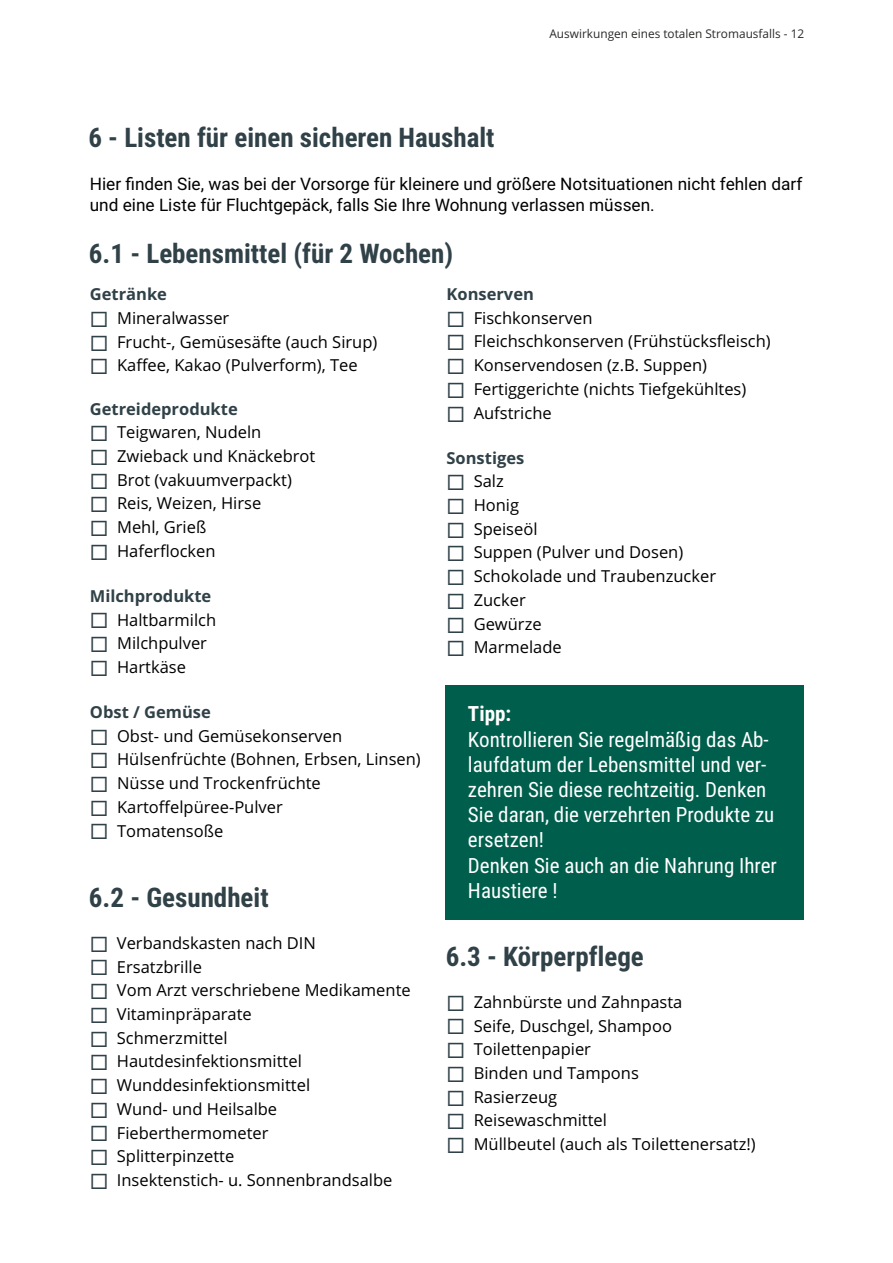
<style>
.page{position:relative;width:893px;height:1263px;background:#fff}
.page>*{position:absolute;margin:0;border:0;box-sizing:border-box;transform-origin:0 0}
.t1{font:700 27px "Roboto Condensed";color:#304148}
.t2{font:21px/25.2px "Roboto Condensed";color:#fff}
.t3{font:700 21px "Roboto Condensed";color:#fff}
.t4{font:17.25px/20.7px "Roboto";color:#000}
.t5{font:16.5px "Open Sans";color:#000}
.t6{font:700 16.5px "Open Sans";color:#304148}
.t7{font:12px "Open Sans";color:#2b2a29}
.s1{color:#304148}
</style>
<div class="page">
<div style="left:445px;top:685px;width:359px;height:235px;background:#005f4c"></div>
<h1 class="t1" style="left:88px;top:127px;width:408px">6 - Listen für einen sicheren Haushalt</h1>
<p class="t7" style="left:549px;top:28px;width:256px">Auswirkungen eines totalen Stromausfalls - 12</p>
<p class="t4" style="left:90px;top:175px;width:714px">Hier finden Sie, was bei der Vorsorge für kleinere und größere Notsituationen nicht fehlen darf und eine Liste für Fluchtgepäck, falls Sie Ihre Wohnung verlassen müssen.</p>
<h1 class="t1" style="left:89px;top:242px;width:366px">6.1 - Lebensmittel (für 2 Wochen)</h1>
<p class="t6" style="left:90px;top:288px;width:79px">Getränke</p>
<p class="t5" style="left:90px;top:311px;width:141px"><span class="s1">◻</span> Mineralwasser</p>
<p class="t5" style="left:90px;top:335px;width:289px"><span class="s1">◻</span> Frucht-, Gemüsesäfte (auch Sirup)</p>
<p class="t5" style="left:90px;top:359px;width:269px"><span class="s1">◻</span> Kaffee, Kakao (Pulverform), Tee</p>
<p class="t6" style="left:90px;top:402px;width:149px">Getreideprodukte</p>
<p class="t5" style="left:90px;top:426px;width:173px"><span class="s1">◻</span> Teigwaren, Nudeln</p>
<p class="t5" style="left:90px;top:449px;width:227px"><span class="s1">◻</span> Zwieback und Knäckebrot</p>
<p class="t5" style="left:90px;top:473px;width:204px"><span class="s1">◻</span> Brot (vakuumverpackt)</p>
<p class="t5" style="left:90px;top:497px;width:173px"><span class="s1">◻</span> Reis, Weizen, Hirse</p>
<p class="t5" style="left:90px;top:520px;width:118px"><span class="s1">◻</span> Mehl, Grieß</p>
<p class="t5" style="left:90px;top:544px;width:127px"><span class="s1">◻</span> Haferflocken</p>
<p class="t6" style="left:90px;top:589px;width:123px">Milchprodukte</p>
<p class="t5" style="left:90px;top:613px;width:128px"><span class="s1">◻</span> Haltbarmilch</p>
<p class="t5" style="left:90px;top:637px;width:119px"><span class="s1">◻</span> Milchpulver</p>
<p class="t5" style="left:90px;top:660px;width:98px"><span class="s1">◻</span> Hartkäse</p>
<p class="t6" style="left:90px;top:705px;width:123px">Obst / Gemüse</p>
<p class="t5" style="left:90px;top:729px;width:254px"><span class="s1">◻</span> Obst- und Gemüsekonserven</p>
<p class="t5" style="left:90px;top:753px;width:332px"><span class="s1">◻</span> Hülsenfrüchte (Bohnen, Erbsen, Linsen)</p>
<p class="t5" style="left:90px;top:776px;width:232px"><span class="s1">◻</span> Nüsse und Trockenfrüchte</p>
<p class="t5" style="left:90px;top:800px;width:194px"><span class="s1">◻</span> Kartoffelpüree-Pulver</p>
<p class="t5" style="left:90px;top:824px;width:135px"><span class="s1">◻</span> Tomatensoße</p>
<h1 class="t1" style="left:89px;top:887px;width:181px">6.2 - Gesundheit</h1>
<p class="t5" style="left:90px;top:936px;width:228px"><span class="s1">◻</span> Verbandskasten nach DIN</p>
<p class="t5" style="left:90px;top:960px;width:114px"><span class="s1">◻</span> Ersatzbrille</p>
<p class="t5" style="left:90px;top:983px;width:323px"><span class="s1">◻</span> Vom Arzt verschriebene Medikamente</p>
<p class="t5" style="left:90px;top:1007px;width:164px"><span class="s1">◻</span> Vitaminpräparate</p>
<p class="t5" style="left:90px;top:1031px;width:139px"><span class="s1">◻</span> Schmerzmittel</p>
<p class="t5" style="left:90px;top:1055px;width:214px"><span class="s1">◻</span> Hautdesinfektionsmittel</p>
<p class="t5" style="left:90px;top:1078px;width:222px"><span class="s1">◻</span> Wunddesinfektionsmittel</p>
<p class="t5" style="left:90px;top:1102px;width:189px"><span class="s1">◻</span> Wund- und Heilsalbe</p>
<p class="t5" style="left:90px;top:1126px;width:180px"><span class="s1">◻</span> Fieberthermometer</p>
<p class="t5" style="left:90px;top:1149px;width:146px"><span class="s1">◻</span> Splitterpinzette</p>
<p class="t5" style="left:90px;top:1173px;width:304px"><span class="s1">◻</span> Insektenstich- u. Sonnenbrandsalbe</p>
<p class="t6" style="left:446px;top:287px;width:89px">Konserven</p>
<p class="t5" style="left:446px;top:311px;width:148px"><span class="s1">◻</span> Fischkonserven</p>
<p class="t5" style="left:446px;top:335px;width:326px"><span class="s1">◻</span> Fleichschkonserven (Frühstücksfleisch)</p>
<p class="t5" style="left:446px;top:359px;width:262px"><span class="s1">◻</span> Konservendosen (z.B. Suppen)</p>
<p class="t5" style="left:446px;top:382px;width:301px"><span class="s1">◻</span> Fertiggerichte (nichts Tiefgekühltes)</p>
<p class="t5" style="left:446px;top:406px;width:107px"><span class="s1">◻</span> Aufstriche</p>
<p class="t6" style="left:446px;top:451px;width:79px">Sonstiges</p>
<p class="t5" style="left:446px;top:475px;width:59px"><span class="s1">◻</span> Salz</p>
<p class="t5" style="left:446px;top:498px;width:74px"><span class="s1">◻</span> Honig</p>
<p class="t5" style="left:446px;top:522px;width:93px"><span class="s1">◻</span> Speiseöl</p>
<p class="t5" style="left:446px;top:546px;width:238px"><span class="s1">◻</span> Suppen (Pulver und Dosen)</p>
<p class="t5" style="left:446px;top:569px;width:271px"><span class="s1">◻</span> Schokolade und Traubenzucker</p>
<p class="t5" style="left:446px;top:593px;width:81px"><span class="s1">◻</span> Zucker</p>
<p class="t5" style="left:446px;top:617px;width:97px"><span class="s1">◻</span> Gewürze</p>
<p class="t5" style="left:446px;top:641px;width:117px"><span class="s1">◻</span> Marmelade</p>
<p class="t3" style="left:468px;top:706px;width:45px">Tipp:</p>
<p class="t2" style="left:468px;top:729px;width:310px">Kontrollieren Sie regelmäßig das Ab&shy;laufdatum der Lebensmittel und ver&shy;zehren Sie diese rechtzeitig. Denken<br>Sie daran, die verzehrten Produkte zu ersetzen!<br>Denken Sie auch an die Nahrung Ihrer<br>Haustiere !</p>
<h1 class="t1" style="left:446px;top:946px;width:200px">6.3 - Körperpflege</h1>
<p class="t5" style="left:446px;top:995px;width:237px"><span class="s1">◻</span> Zahnbürste und Zahnpasta</p>
<p class="t5" style="left:446px;top:1019px;width:227px"><span class="s1">◻</span> Seife, Duschgel, Shampoo</p>
<p class="t5" style="left:446px;top:1042px;width:146px"><span class="s1">◻</span> Toilettenpapier</p>
<p class="t5" style="left:446px;top:1066px;width:194px"><span class="s1">◻</span> Binden und Tampons</p>
<p class="t5" style="left:446px;top:1090px;width:112px"><span class="s1">◻</span> Rasierzeug</p>
<p class="t5" style="left:446px;top:1114px;width:162px"><span class="s1">◻</span> Reisewaschmittel</p>
<p class="t5" style="left:446px;top:1137px;width:311px"><span class="s1">◻</span> Müllbeutel (auch als Toilettenersatz!)</p>
</div>
